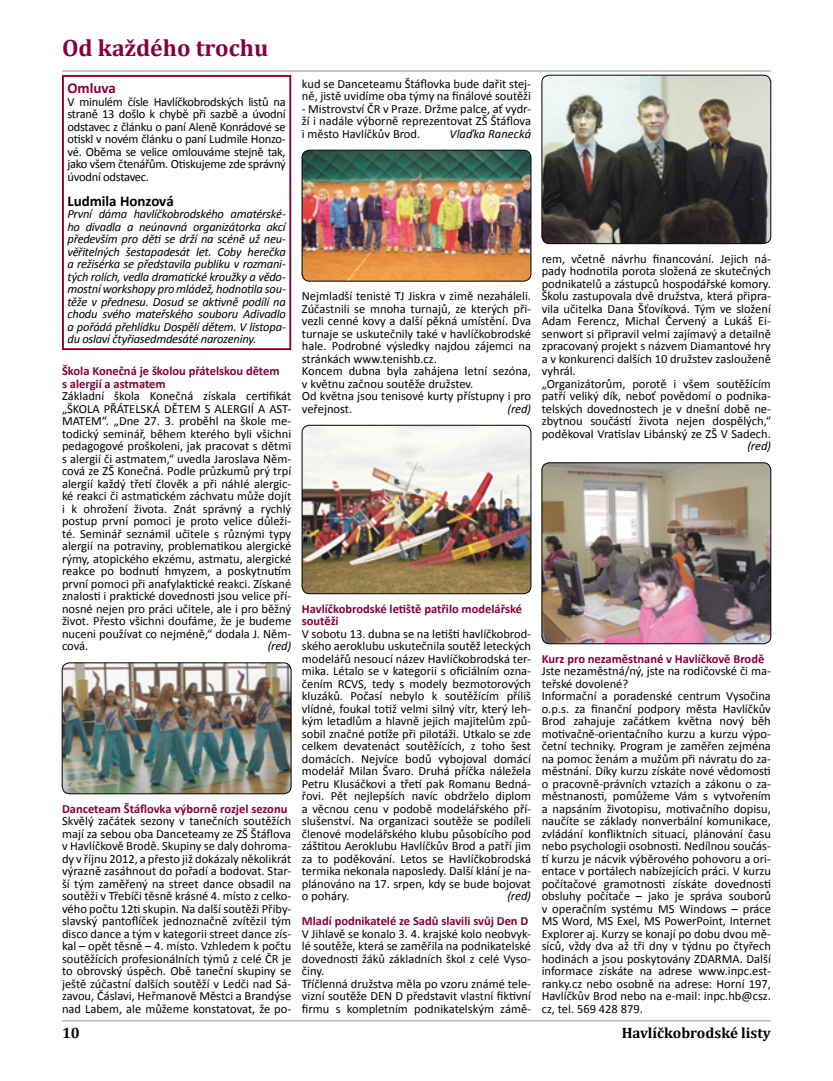
<style>
.page{position:relative;width:833px;height:1081px;background:#fff}
.page>*{position:absolute;margin:0;border:0;box-sizing:border-box;transform-origin:0 0}
.t1{font:700 23.75px "Cambria";color:#860038}
.t2{font:700 15px "Cambria";color:#000}
.t3{font:700 15px "Calibri";letter-spacing:-.005em;color:#000}
.t4{font:700 15px "Calibri";color:#860038}
.t5{font:12.5px/12.5px "Calibri";color:#000;text-align:justify}
.t6{font:italic 12.5px/12.5px "Calibri";letter-spacing:-.015em;color:#000;text-align:justify}
.t7{font:700 12.5px/12.5px "Calibri";color:#860038}
</style>
<div class="page">
<hr style="left:62px;top:71px;width:709px;height:1px;background:#939598">
<hr style="left:62px;top:1020px;width:709px;height:1px;background:#939598">
<div style="left:62px;top:75px;width:229px;height:275px;border:2px solid #860038"></div>
<img style="left:62px;top:663px;width:229px;height:131px">
<div style="left:62px;top:662px;width:229px;height:132px;border:1px solid #000;border-radius:8px"></div>
<img style="left:302px;top:150px;width:229px;height:131px">
<div style="left:302px;top:150px;width:229px;height:131px;border:1px solid #000;border-radius:8px"></div>
<img style="left:302px;top:425px;width:229px;height:169px">
<div style="left:302px;top:425px;width:229px;height:169px;border:1px solid #000;border-radius:8px"></div>
<img style="left:542px;top:463px;width:229px;height:181px">
<div style="left:542px;top:462px;width:229px;height:182px;border:1px solid #000;border-radius:8px"></div>
<img style="left:542px;top:75px;width:229px;height:169px">
<div style="left:542px;top:75px;width:229px;height:169px;border:1px solid #000;border-radius:8px"></div>
<h1 class="t1" style="left:62px;top:33px;width:208px">Od každého trochu</h1>
<p class="t4" style="left:67px;top:79px;width:50px">Omluva</p>
<p class="t5" style="left:67px;top:95px;width:220px">V minulém čísle Havlíčkobrodských listů na straně 13 došlo k chybě při sazbě a úvodní odstavec z článku o paní Aleně Konrádové se otiskl v novém článku o paní Ludmile Honzo&shy;vé. Oběma se velice omlouváme stejně tak, jako všem čtenářům. Otiskujeme zde správný úvodní odstavec.</p>
<p class="t3" style="left:67px;top:191px;width:108px">Ludmila Honzová</p>
<p class="t6" style="left:67px;top:207px;width:220px">První dáma havlíčkobrodského amatérské&shy;ho divadla a neúnavná organizátorka akcí především pro děti se drží na scéně už neu&shy;věřitelných šestapadesát let. Coby herečka a režisérka se představila publiku v rozmani&shy;tých rolích, vedla dramatické kroužky a vědo&shy;mostní workshopy pro mládež, hodnotila sou&shy;těže v přednesu. Dosud se aktivně podílí na chodu svého mateřského souboru Adivadlo a pořádá přehlídku Dospělí dětem. V listopa&shy;du oslaví čtyřiasedmdesáté narozeniny.</p>
<p class="t7" style="left:62px;top:364px;width:219px">Škola Konečná je školou přátelskou dětem s alergií a astmatem</p>
<p class="t5" style="left:62px;top:389px;width:231px">Základní škola Konečná získala certifikát „ŠKOLA PŘÁTELSKÁ DĚTEM S ALERGIÍ A AST-MATEM“. „Dne 27. 3. proběhl na škole me&shy;todický seminář, během kterého byli všichni pedagogové proškoleni, jak pracovat s dětmi s alergií či astmatem,“ uvedla Jaroslava Něm&shy;cová ze ZŠ Konečná. Podle průzkumů prý trpí alergií každý třetí člověk a při náhlé alergic&shy;ké reakci či astmatickém záchvatu může dojít i k ohrožení života. Znát správný a rychlý postup první pomoci je proto velice důleži&shy;té. Seminář seznámil učitele s různými typy alergií na potraviny, problematikou alergické rýmy, atopického ekzému, astmatu, alergické reakce po bodnutí hmyzem, a poskytnutím první pomoci při anafylaktické reakci. Získané znalosti i praktické dovednosti jsou velice pří&shy;nosné nejen pro práci učitele, ale i pro běžný život. Přesto všichni doufáme, že je budeme nuceni používat co nejméně,“ dodala J. Něm&shy;cová.</p>
<p class="t6" style="left:268px;top:639px;width:25px">(red)</p>
<p class="t7" style="left:62px;top:802px;width:227px">Danceteam Štáflovka výborně rozjel sezonu</p>
<p class="t5" style="left:62px;top:814px;width:231px">Skvělý začátek sezony v tanečních soutěžích mají za sebou oba Danceteamy ze ZŠ Štáflova v Havlíčkově Brodě. Skupiny se daly dohroma&shy;dy v říjnu 2012, a přesto již dokázaly několikrát výrazně zasáhnout do pořadí a bodovat. Star&shy;ší tým zaměřený na street dance obsadil na soutěži v Třebíči těsně krásné 4. místo z celko&shy;vého počtu 12ti skupin. Na další soutěži Přiby&shy;slavský pantoflíček jednoznačně zvítězil tým disco dance a tým v kategorii street dance zís&shy;kal – opět těsně – 4. místo. Vzhledem k počtu soutěžících profesionálních týmů z celé ČR je to obrovský úspěch. Obě taneční skupiny se ještě zúčastní dalších soutěží v Ledči nad Sá&shy;zavou, Čáslavi, Heřmanově Městci a Brandýse nad Labem, ale můžeme konstatovat, že po-</p>
<p class="t5" style="left:302px;top:77px;width:231px">kud se Danceteamu Štáflovka bude dařit stej&shy;ně, jistě uvidíme oba týmy na finálové soutěži</p>
<p class="t5" style="left:302px;top:102px;width:231px">- Mistrovství ČR v Praze. Držme palce, ať vydr&shy;ží i nadále výborně reprezentovat ZŠ Štáflova i město Havlíčkův Brod.</p>
<p class="t6" style="left:449px;top:127px;width:83px">Vlaďka Ranecká</p>
<p class="t5" style="left:302px;top:289px;width:231px;text-align:left">Nejmladší tenisté TJ Jiskra v zimě nezaháleli.<br>Zúčastnili se mnoha turnajů, ze kterých při&shy;vezli cenné kovy a další pěkná umístění. Dva turnaje se uskutečnily také v havlíčkobrodské hale. Podrobné výsledky najdou zájemci na stránkách www.tenishb.cz.<br>Koncem dubna byla zahájena letní sezóna, v květnu začnou soutěže družstev.<br>Od května jsou tenisové kurty přístupny i pro veřejnost.</p>
<p class="t6" style="left:507px;top:402px;width:25px">(red)</p>
<p class="t7" style="left:302px;top:602px;width:222px">Havlíčkobrodské letiště patřilo modelářské soutěži</p>
<p class="t5" style="left:302px;top:627px;width:231px">V sobotu 13. dubna se na letišti havlíčkobrod&shy;ského aeroklubu uskutečnila soutěž leteckých modelářů nesoucí název Havlíčkobrodská ter&shy;mika. Létalo se v kategorii s oficiálním ozna&shy;čením RCVS, tedy s modely bezmotorových kluzáků. Počasí nebylo k soutěžícím příliš vlídné, foukal totiž velmi silný vítr, který leh&shy;kým letadlům a hlavně jejich majitelům způ&shy;sobil značné potíže při pilotáži. Utkalo se zde celkem devatenáct soutěžících, z toho šest domácích. Nejvíce bodů vybojoval domácí modelář Milan Švaro. Druhá příčka náležela Petru Klusáčkovi a třetí pak Romanu Bedná&shy;řovi. Pět nejlepších navíc obdrželo diplom a věcnou cenu v podobě modelářského pří&shy;slušenství. Na organizaci soutěže se podíleli členové modelářského klubu působícího pod záštitou Aeroklubu Havlíčkův Brod a patří jim za to poděkování. Letos se Havlíčkobrodská termika nekonala naposledy. Další klání je na&shy;plánováno na 17. srpen, kdy se bude bojovat o poháry.</p>
<p class="t6" style="left:507px;top:889px;width:25px">(red)</p>
<p class="t7" style="left:302px;top:914px;width:228px">Mladí podnikatelé ze Sadů slavili svůj Den D</p>
<p class="t5" style="left:302px;top:927px;width:231px;text-align:left">V Jihlavě se konalo 3. 4. krajské kolo neobvyk&shy;lé soutěže, která se zaměřila na podnikatelské dovednosti žáků základních škol z celé Vyso&shy;činy.<br>Tříčlenná družstva měla po vzoru známé tele&shy;vizní soutěže DEN D představit vlastní fiktivní firmu s kompletním podnikatelským zámě-</p>
<p class="t5" style="left:542px;top:252px;width:231px;text-align:left">rem, včetně návrhu financování. Jejich ná&shy;pady hodnotila porota složená ze skutečných podnikatelů a zástupců hospodářské komory.<br>Školu zastupovala dvě družstva, která připra&shy;vila učitelka Dana Šťovíková. Tým ve složení Adam Ferencz, Michal Červený a Lukáš Ei&shy;senwort si připravil velmi zajímavý a detailně zpracovaný projekt s názvem Diamantové hry a v konkurenci dalších 10 družstev zaslouženě vyhrál.<br>„Organizátorům, porotě i všem soutěžícím patří veliký dík, neboť povědomí o podnika&shy;telských dovednostech je v dnešní době ne&shy;zbytnou součástí života nejen dospělých,“ poděkoval Vratislav Libánský ze ZŠ V Sadech.</p>
<p class="t6" style="left:747px;top:439px;width:25px">(red)</p>
<p class="t7" style="left:542px;top:652px;width:224px">Kurz pro nezaměstnané v Havlíčkově Brodě</p>
<p class="t5" style="left:542px;top:664px;width:231px;text-align:left">Jste nezaměstná/ný, jste na rodičovské či ma&shy;teřské dovolené?<br>Informační a poradenské centrum Vysočina o.p.s. za finanční podpory města Havlíčkův Brod zahajuje začátkem května nový běh motivačně-orientačního kurzu a kurzu výpo&shy;četní techniky. Program je zaměřen zejména na pomoc ženám a mužům při návratu do za&shy;městnání. Díky kurzu získáte nové vědomosti o pracovně-právních vztazích a zákonu o za&shy;městnanosti, pomůžeme Vám s vytvořením a napsáním životopisu, motivačního dopisu, naučíte se základy nonverbální komunikace, zvládání konfliktních situací, plánování času nebo psychologii osobnosti. Nedílnou součás&shy;tí kurzu je nácvik výběrového pohovoru a ori&shy;entace v portálech nabízejících práci. V kurzu počítačové gramotnosti získáte dovednosti obsluhy počítače – jako je správa souborů v operačním systému MS Windows – práce MS Word, MS Exel, MS PowerPoint, Internet Explorer aj. Kurzy se konají po dobu dvou mě&shy;síců, vždy dva až tři dny v týdnu po čtyřech hodinách a jsou poskytovány ZDARMA. Další informace získáte na adrese www.inpc.est&shy;ranky.cz nebo osobně na adrese: Horní 197, Havlíčkův Brod nebo na e-mail: inpc.hb@csz. cz, tel. 569 428 879.</p>
<p class="t2" style="left:62px;top:1024px;width:19px">10</p>
<p class="t2" style="left:621px;top:1024px;width:151px">Havlíčkobrodské listy</p>
</div>
